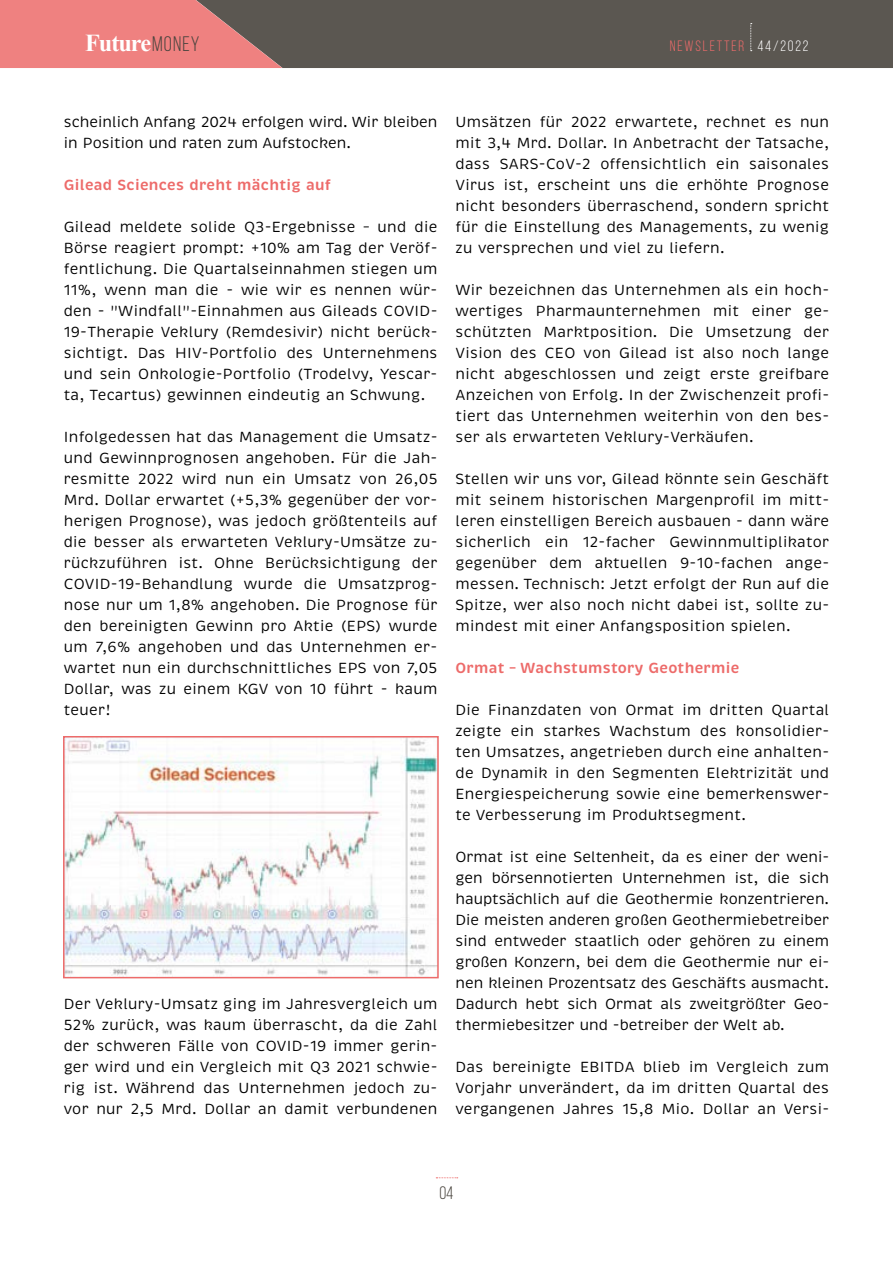
<style>
.page{position:relative;width:893px;height:1263px;background:#fff}
.page>*{position:absolute;margin:0;border:0;box-sizing:border-box;transform-origin:0 0}
.t1{font:700 24.3px "Times New Roman";letter-spacing:-.04em;color:#fff}
.t2{font:18px "Bebas Neue";color:#49443e}
.t3{font:15px/21px "Brevia";letter-spacing:.02em;color:#000;text-align:justify}
.t4{font:15px/21px "Brevia";color:#000}
.t5{font:600 15px "Brevia";letter-spacing:.02em;color:#ed6b6a}
.t6{font:15px "Bebas Neue";letter-spacing:.12em;color:#ed6b6a}
.s1{font-family:"Bebas Neue";font-weight:400;font-size:21px;color:#49443e}
.s2{color:#fff}
</style>
<div class="page">
<svg style="left:436px;top:1177px;width:22px;height:1px"></svg>
<div style="left:282px;top:0;width:611px;height:68px;background:#5b5751"></div>
<svg style="left:0;top:0;width:282px;height:68px;background:#d87a79"></svg>
<svg style="left:750px;top:23px;width:2px;height:28px"></svg>
<img style="left:66px;top:739px;width:370px;height:236px">
<div style="left:63px;top:736px;width:376px;height:242px;border:2px solid #ed6b6a"></div>
<h1 class="t1" style="left:85px;top:26px;width:116px">Future<span class="s1">MONEY</span></h1>
<p class="t6" style="left:670px;top:37px;width:140px">NEWSLETTER <span class="s2">44/2022</span></p>
<p class="t4" style="left:64px;top:112px;width:375px">scheinlich Anfang 2024 erfolgen wird. Wir bleiben in Position und raten zum Aufstocken.</p>
<p class="t5" style="left:64px;top:176px;width:269px">Gilead Sciences dreht mächtig auf</p>
<p class="t3" style="left:64px;top:217px;width:375px">Gilead meldete solide Q3-Ergebnisse – und die Börse reagiert prompt: +10% am Tag der Veröf&shy;fentlichung. Die Quartalseinnahmen stiegen um 11%, wenn man die - wie wir es nennen wür&shy;den - "Windfall"-Einnahmen aus Gileads COVID-19-Therapie Veklury (Remdesivir) nicht berück&shy;sichtigt. Das HIV-Portfolio des Unternehmens und sein Onkologie-Portfolio (Trodelvy, Yescar&shy;ta, Tecartus) gewinnen eindeutig an Schwung.</p>
<p class="t3" style="left:64px;top:427px;width:375px">Infolgedessen hat das Management die Umsatz&shy;und Gewinnprognosen angehoben. Für die Jah&shy;resmitte 2022 wird nun ein Umsatz von 26,05<br>Mrd. Dollar erwartet (+5,3% gegenüber der vor&shy;herigen Prognose), was jedoch größtenteils auf die besser als erwarteten Veklury-Umsätze zu&shy;rückzuführen ist. Ohne Berücksichtigung der COVID-19-Behandlung wurde die Umsatzprog&shy;nose nur um 1,8% angehoben. Die Prognose für den bereinigten Gewinn pro Aktie (EPS) wurde um 7,6% angehoben und das Unternehmen er&shy;wartet nun ein durchschnittliches EPS von 7,05<br>Dollar, was zu einem KGV von 10 führt - kaum teuer!</p>
<p class="t3" style="left:64px;top:994px;width:375px">Der Veklury-Umsatz ging im Jahresvergleich um 52% zurück, was kaum überrascht, da die Zahl der schweren Fälle von COVID-19 immer gerin&shy;ger wird und ein Vergleich mit Q3 2021 schwie&shy;rig ist. Während das Unternehmen jedoch zu&shy;vor nur 2,5 Mrd. Dollar an damit verbundenen</p>
<p class="t3" style="left:455px;top:112px;width:375px">Umsätzen für 2022 erwartete, rechnet es nun mit 3,4 Mrd. Dollar. In Anbetracht der Tatsache, dass SARS-CoV-2 offensichtlich ein saisonales Virus ist, erscheint uns die erhöhte Prognose nicht besonders überraschend, sondern spricht für die Einstellung des Managements, zu wenig zu versprechen und viel zu liefern.</p>
<p class="t3" style="left:455px;top:280px;width:375px">Wir bezeichnen das Unternehmen als ein hoch&shy;wertiges Pharmaunternehmen mit einer ge&shy;schützten Marktposition. Die Umsetzung der Vision des CEO von Gilead ist also noch lange nicht abgeschlossen und zeigt erste greifbare Anzeichen von Erfolg. In der Zwischenzeit profi&shy;tiert das Unternehmen weiterhin von den bes&shy;ser als erwarteten Veklury-Verkäufen.</p>
<p class="t3" style="left:455px;top:469px;width:375px">Stellen wir uns vor, Gilead könnte sein Geschäft mit seinem historischen Margenprofil im mitt&shy;leren einstelligen Bereich ausbauen - dann wäre sicherlich ein 12-facher Gewinnmultiplikator gegenüber dem aktuellen 9-10-fachen ange&shy;messen. Technisch: Jetzt erfolgt der Run auf die Spitze, wer also noch nicht dabei ist, sollte zu&shy;mindest mit einer Anfangsposition spielen.</p>
<p class="t5" style="left:455px;top:659px;width:285px">Ormat – Wachstumstory Geothermie</p>
<p class="t3" style="left:455px;top:700px;width:375px">Die Finanzdaten von Ormat im dritten Quartal zeigte ein starkes Wachstum des konsolidier&shy;ten Umsatzes, angetrieben durch eine anhalten&shy;de Dynamik in den Segmenten Elektrizität und Energiespeicherung sowie eine bemerkenswer&shy;te Verbesserung im Produktsegment.</p>
<p class="t3" style="left:455px;top:847px;width:375px">Ormat ist eine Seltenheit, da es einer der weni&shy;gen börsennotierten Unternehmen ist, die sich hauptsächlich auf die Geothermie konzentrieren.<br>Die meisten anderen großen Geothermiebetreiber sind entweder staatlich oder gehören zu einem großen Konzern, bei dem die Geothermie nur ei&shy;nen kleinen Prozentsatz des Geschäfts ausmacht.<br>Dadurch hebt sich Ormat als zweitgrößter Geo&shy;thermiebesitzer und -betreiber der Welt ab.</p>
<p class="t3" style="left:455px;top:1057px;width:375px">Das bereinigte EBITDA blieb im Vergleich zum Vorjahr unverändert, da im dritten Quartal des vergangenen Jahres 15,8 Mio. Dollar an Versi-</p>
<p class="t2" style="left:439px;top:1183px;width:16px">04</p>
</div>
